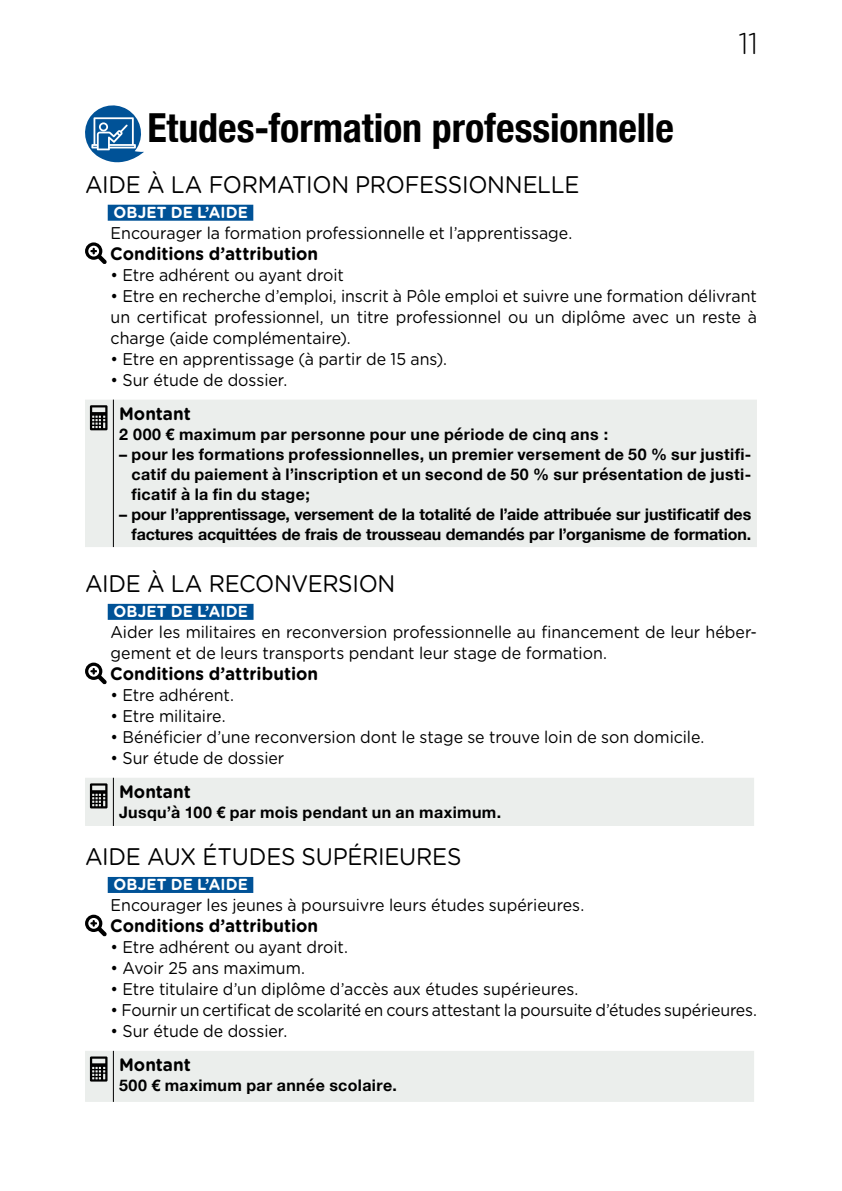
<style>
.page{position:relative;width:842px;height:1191px;background:#fff}
.page>*{position:absolute;margin:0;border:0;box-sizing:border-box;transform-origin:0 0}
.t1{font:700 condensed 40px "Helvetica Neue";color:#000}
.t2{font:300 30px "Gotham Rounded";color:#000}
.t3{font:24px "Gotham Rounded";letter-spacing:-.015em;color:#000;scale:.94 1}
.t4{font:700 18px "Gotham Rounded";color:#000;scale:.95 1}
.t5{font:17px/21px "Gotham Rounded";letter-spacing:-.005em;color:#000;text-align:justify;scale:.94 1}
.t6{font:700 16px/20px "Helvetica Neue";letter-spacing:.015em;color:#000;text-align:justify}
.t7{font:700 16px/20px "Helvetica Neue";letter-spacing:-.005em;color:#000;text-align:right}
.t8{font:700 16px "Gotham Rounded";letter-spacing:.01em;color:#fff;scale:.95 1}
</style>
<div class="page">
<div style="left:108px;top:205px;width:145px;height:16px;background:#005297"></div>
<div style="left:108px;top:604px;width:146px;height:16px;background:#005297"></div>
<div style="left:108px;top:877px;width:145px;height:16px;background:#005297"></div>
<svg style="left:85px;top:242px;width:22px;height:22px"></svg>
<div style="left:85px;top:399px;width:672px;height:148px;background:#ebeeec"></div>
<hr style="left:113px;top:399px;width:1px;height:148px;background:#000">
<svg style="left:90px;top:405px;width:18px;height:25px"></svg>
<svg style="left:85px;top:662px;width:22px;height:22px"></svg>
<div style="left:85px;top:777px;width:669px;height:49px;background:#ebeeec"></div>
<svg style="left:85px;top:914px;width:22px;height:22px"></svg>
<div style="left:85px;top:1050px;width:669px;height:51px;background:#ebeeec"></div>
<svg style="left:85px;top:105px;width:59px;height:58px"></svg>
<h2 class="t2" style="left:739px;top:23px;width:21px">11</h2>
<h1 class="t1" style="left:147px;top:94px;width:528px">Etudes-formation professionnelle</h1>
<h3 class="t3" style="left:85px;top:168px;width:527px">AIDE À LA FORMATION PROFESSIONNELLE</h3>
<p class="t8" style="left:113px;top:200px;width:143px">OBJET DE L’AIDE</p>
<p class="t5" style="left:111px;top:222px;width:493px">Encourager la formation professionnelle et l’apprentissage.</p>
<p class="t4" style="left:110px;top:240px;width:220px">Conditions d’attribution</p>
<p class="t5" style="left:111px;top:264px;width:250px">• Etre adhérent ou ayant droit</p>
<p class="t5" style="left:111px;top:285px;width:689px">• Etre en recherche d’emploi, inscrit à Pôle emploi et suivre une formation délivrant un certificat professionnel, un titre professionnel ou un diplôme avec un reste à charge (aide complémentaire).</p>
<p class="t5" style="left:111px;top:348px;width:359px">• Etre en apprentissage (à partir de 15 ans).</p>
<p class="t5" style="left:111px;top:368px;width:189px">• Sur étude de dossier.</p>
<p class="t4" style="left:119px;top:400px;width:77px">Montant</p>
<p class="t6" style="left:119px;top:424px;width:491px">2 000 € maximum par personne pour une période de cinq ans :</p>
<p class="t6" style="left:131px;top:444px;width:621px;text-indent:-12px">– pour les formations professionnelles, un premier versement de 50 % sur justifi&shy;catif du paiement à l’inscription et un second de 50 % sur présentation de justi&shy;ficatif à la fin du stage ;</p>
<p class="t7" style="left:119px;top:504px;width:634px">– pour l’apprentissage, versement de la totalité de l’aide attribuée sur justificatif des factures acquittées de frais de trousseau demandés par l’organisme de formation.</p>
<h3 class="t3" style="left:85px;top:567px;width:332px">AIDE À LA RECONVERSION</h3>
<p class="t8" style="left:113px;top:599px;width:143px">OBJET DE L’AIDE</p>
<p class="t5" style="left:111px;top:621px;width:689px">Aider les militaires en reconversion professionnelle au financement de leur héber&shy;gement et de leurs transports pendant leur stage de formation.</p>
<p class="t4" style="left:110px;top:660px;width:220px">Conditions d’attribution</p>
<p class="t5" style="left:111px;top:684px;width:133px">• Etre adhérent.</p>
<p class="t5" style="left:111px;top:705px;width:124px">• Etre militaire.</p>
<p class="t5" style="left:111px;top:726px;width:633px">• Bénéficier d’une reconversion dont le stage se trouve loin de son domicile.</p>
<p class="t5" style="left:111px;top:747px;width:186px">• Sur étude de dossier</p>
<p class="t4" style="left:119px;top:778px;width:77px">Montant</p>
<p class="t6" style="left:119px;top:802px;width:384px">Jusqu’à 100 € par mois pendant un an maximum.</p>
<h3 class="t3" style="left:85px;top:840px;width:402px">AIDE AUX ÉTUDES SUPÉRIEURES</h3>
<p class="t8" style="left:113px;top:872px;width:143px">OBJET DE L’AIDE</p>
<p class="t5" style="left:111px;top:894px;width:505px">Encourager les jeunes à poursuivre leurs études supérieures.</p>
<p class="t4" style="left:110px;top:912px;width:220px">Conditions d’attribution</p>
<p class="t5" style="left:111px;top:936px;width:254px">• Etre adhérent ou ayant droit.</p>
<p class="t5" style="left:111px;top:957px;width:208px">• Avoir 25 ans maximum.</p>
<p class="t5" style="left:111px;top:978px;width:499px">• Etre titulaire d’un diplôme d’accès aux études supérieures.</p>
<p class="t5" style="left:111px;top:999px;width:689px">• Fournir un certificat de scolarité en cours attestant la poursuite d’études supérieures.</p>
<p class="t5" style="left:111px;top:1020px;width:189px">• Sur étude de dossier.</p>
<p class="t4" style="left:119px;top:1051px;width:77px">Montant</p>
<p class="t6" style="left:119px;top:1075px;width:279px">500 € maximum par année scolaire.</p>
</div>
